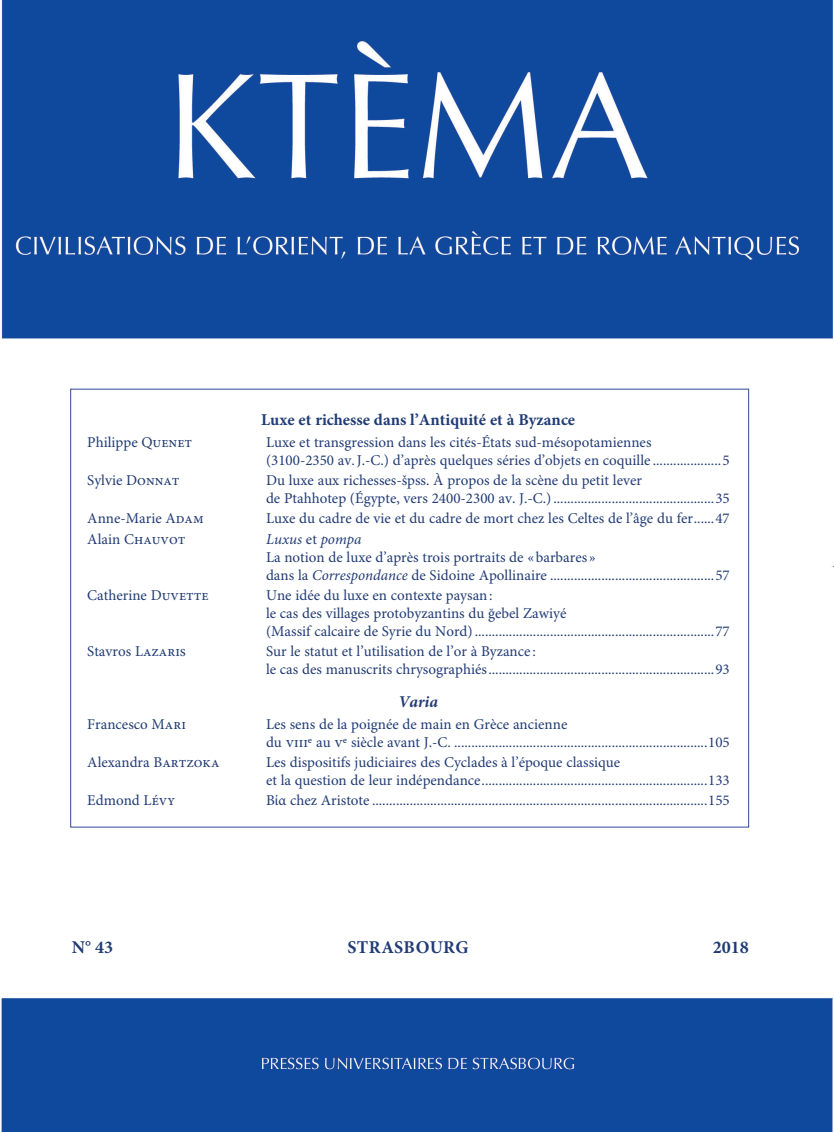
<style>
.page{position:relative;width:834px;height:1132px;background:#fff}
.page>*{position:absolute;margin:0;border:0;box-sizing:border-box;transform-origin:0 0}
.t1{font:700 18px "Minion Pro";letter-spacing:.01em;color:#213b74}
.t2{font:700 16.5px "Minion Pro";color:#213b74}
.t3{font:italic 700 16.5px "Minion Pro";color:#213b74}
.t4{font:15px/18px "Minion Pro";color:#213b74}
.s1{font-style:italic}
</style>
<div class="page">
<img style="left:1px;top:0;width:832px;height:1131px">
<p class="t2" style="left:261px;top:409px;width:315px">Luxe et richesse dans l’Antiquité et à Byzance</p>
<p class="t4" style="left:87px;top:434px;width:106px">Philippe Quenet</p>
<p class="t4" style="left:266px;top:434px;width:465px">Luxe et transgression dans les cités-États sud-mésopotamiennes<br>(3100-2350 av.J.-C.) d’après quelques séries d’objets en coquille ....................5</p>
<p class="t4" style="left:87px;top:472px;width:94px">Sylvie Donnat</p>
<p class="t4" style="left:266px;top:472px;width:465px">Du luxe aux richesses-špss. À propos de la scène du petit lever<br>de Ptahhotep (Égypte, vers 2400-2300 av. J.-C.)...............................................35</p>
<p class="t4" style="left:87px;top:510px;width:118px">Anne-Marie Adam</p>
<p class="t4" style="left:266px;top:510px;width:465px">Luxe du cadre de vie et du cadre de mort chez les Celtes de l’âge du fer......47</p>
<p class="t4" style="left:87px;top:530px;width:100px">Alain Chauvot</p>
<p class="t4" style="left:266px;top:530px;width:465px"><span class="s1">Luxus</span> et <span class="s1">pompa<br></span>La notion de luxe d’après trois portraits de «barbares »<br>dans la <span class="s1">Correspondance</span> de Sidoine Apollinaire ................................................57</p>
<p class="t4" style="left:87px;top:586px;width:123px">Catherine Duvette</p>
<p class="t4" style="left:266px;top:586px;width:465px">Une idée du luxe en contexte paysan:<br>le cas des villages protobyzantins du ğebel Zawiyé<br>(Massif calcaire de Syrie du Nord)......................................................................77</p>
<p class="t4" style="left:87px;top:642px;width:100px">Stavros Lazaris</p>
<p class="t4" style="left:266px;top:642px;width:465px">Sur le statut et l’utilisation de l’or à Byzance :<br>le cas des manuscrits chrysographiés..................................................................93</p>
<p class="t3" style="left:398px;top:691px;width:41px">Varia</p>
<p class="t4" style="left:87px;top:715px;width:100px">Francesco Mari</p>
<p class="t4" style="left:266px;top:715px;width:465px">Les sens de la poignée de main en Grèce ancienne<br>du VIIIe au Ve siècle avant J.-C. ..........................................................................105</p>
<p class="t4" style="left:87px;top:753px;width:134px">Alexandra Bartzoka</p>
<p class="t4" style="left:266px;top:753px;width:465px">Les dispositifs judiciaires des Cyclades à l’époque classique<br>et la question de leur indépendance..................................................................133</p>
<p class="t4" style="left:87px;top:792px;width:89px">Edmond LÉVY</p>
<p class="t4" style="left:266px;top:792px;width:465px">Βία chez Aristote ..................................................................................................155</p>
<p class="t1" style="left:72px;top:936px;width:43px">N° 43</p>
<p class="t1" style="left:347px;top:936px;width:122px">STRASBOURG</p>
<p class="t1" style="left:712px;top:936px;width:37px">2018</p>
</div>
